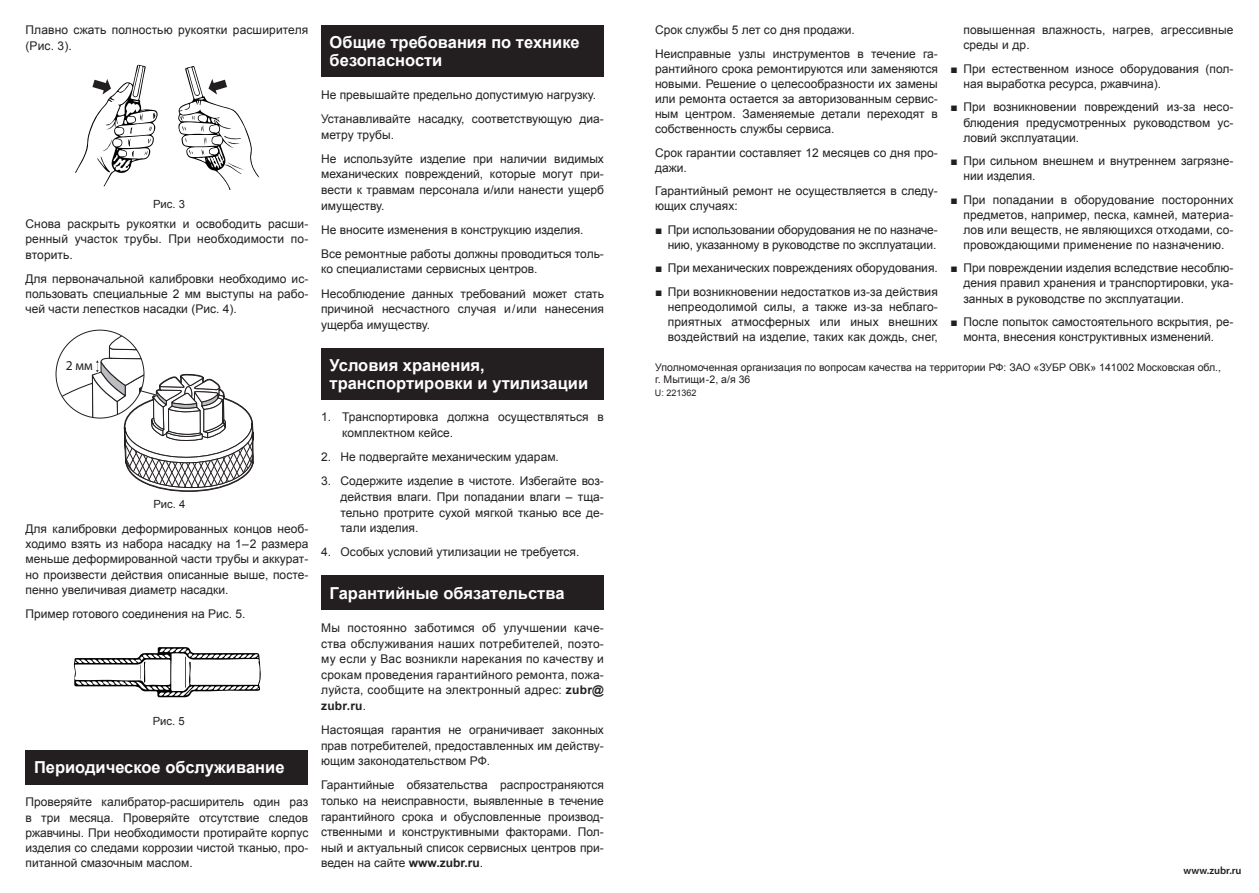
<style>
.page{position:relative;width:1259px;height:893px;background:#fff}
.page>*{position:absolute;margin:0;border:0;box-sizing:border-box;transform-origin:0 0}
.PosleSpis{font:700 16.5px/18px "Arial";color:#fff}
.t1{font:13.5px "Myriad Pro";color:#231f20}
.t2{font:12px/15.6px "Arial";color:#231f20;text-align:justify}
.отступ_глав{font:11.25px "Arial";color:#231f20}
.t3{font:10.5px/12px "Arial";color:#231f20}
.t4{font:600 10.5px "Myriad Pro";color:#231f20}
.t5{font:9px "Arial";color:#231f20}
.s1{font-weight:700}
.s2{font-family:"Times New Roman"}
</style>
<div class="page">
<svg style="left:75px;top:65px;width:83px;height:122px"></svg>
<svg style="left:178px;top:66px;width:81px;height:123px"></svg>
<svg style="left:56px;top:330px;width:198px;height:162px"></svg>
<svg style="left:74px;top:647px;width:187px;height:50px"></svg>
<div style="left:26px;top:750px;width:282px;height:34px;background:#231f20"></div>
<div style="left:321px;top:26px;width:283px;height:51px;background:#231f20"></div>
<div style="left:321px;top:348px;width:283px;height:51px;background:#231f20"></div>
<div style="left:321px;top:576px;width:283px;height:34px;background:#231f20"></div>
<p class="t2" style="left:26px;top:23px;width:284px">Плавно сжать полностью рукоятки расширителя (Рис. 3).</p>
<p class="отступ_глав" style="left:153px;top:197px;width:33px">Рис. 3</p>
<p class="t2" style="left:26px;top:216px;width:284px">Снова раскрыть рукоятки и освободить расши&shy;ренный участок трубы. При необходимости по&shy;вторить.</p>
<p class="t2" style="left:26px;top:271px;width:284px">Для первоначальной калибровки необходимо ис&shy;пользовать специальные 2 мм выступы на рабо&shy;чей части лепестков насадки (Рис. 4).</p>
<p class="t1" style="left:66px;top:357px;width:29px">2 мм</p>
<p class="отступ_глав" style="left:153px;top:497px;width:33px">Рис. 4</p>
<p class="t2" style="left:26px;top:521px;width:284px">Для калибровки деформированных концов необ&shy;ходимо взять из набора насадку на 1–2 размера меньше деформированной части трубы и аккурат&shy;но произвести действия описанные выше, посте&shy;пенно увеличивая диаметр насадки.</p>
<p class="t2" style="left:26px;top:606px;width:221px">Пример готового соединения на Рис. 5.</p>
<p class="отступ_глав" style="left:153px;top:713px;width:33px">Рис. 5</p>
<p class="PosleSpis" style="left:34px;top:759px;width:252px">Периодическое обслуживание</p>
<p class="t2" style="left:26px;top:794px;width:284px">Проверяйте калибратор-расширитель один раз в три месяца. Проверяйте отсутствие следов ржавчины. При необходимости протирайте корпус изделия со следами коррозии чистой тканью, про&shy;питанной смазочным маслом.</p>
<p class="PosleSpis" style="left:330px;top:34px;width:252px">Общие требования по технике безопасности</p>
<p class="t2" style="left:321px;top:87px;width:276px">Не превышайте предельно допустимую нагрузку.</p>
<p class="t2" style="left:321px;top:111px;width:284px">Устанавливайте насадку, соответствующую диа&shy;метру трубы.</p>
<p class="t2" style="left:321px;top:151px;width:284px">Не используйте изделие при наличии видимых механических повреждений, которые могут при&shy;вести к травмам персонала и/или нанести ущерб имуществу.</p>
<p class="t2" style="left:321px;top:222px;width:264px">Не вносите изменения в конструкцию изделия.</p>
<p class="t2" style="left:321px;top:246px;width:284px">Все ремонтные работы должны проводиться толь&shy;ко специалистами сервисных центров.</p>
<p class="t2" style="left:321px;top:286px;width:284px">Несоблюдение данных требований может стать причиной несчастного случая и/или нанесения ущерба имуществу.</p>
<p class="PosleSpis" style="left:330px;top:356px;width:260px">Условия хранения, транспортировки и утилизации</p>
<p class="t2" style="left:342px;top:410px;width:263px;text-indent:-21px">1. Транспортировка должна осуществляться в комплектном кейсе.</p>
<p class="t2" style="left:321px;top:449px;width:239px">2. Не подвергайте механическим ударам.</p>
<p class="t2" style="left:341px;top:473px;width:265px;text-indent:-20px">3. Содержите изделие в чистоте. Избегайте воз&shy;действия влаги. При попадании влаги – тща&shy;тельно протрите сухой мягкой тканью все де&shy;тали изделия.</p>
<p class="t2" style="left:321px;top:544px;width:260px">4. Особых условий утилизации не требуется.</p>
<p class="PosleSpis" style="left:330px;top:584px;width:236px">Гарантийные обязательства</p>
<p class="t2" style="left:321px;top:620px;width:284px">Мы постоянно заботимся об улучшении каче&shy;ства обслуживания наших потребителей, поэто&shy;му если у Вас возникли нарекания по качеству и срокам проведения гарантийного ремонта, пожа&shy;луйста, сообщите на электронный адрес: <span class="s1">zubr@ zubr.ru</span>.</p>
<p class="t2" style="left:321px;top:722px;width:284px">Настоящая гарантия не ограничивает законных прав потребителей, предоставленных им действу&shy;ющим законодательством РФ.</p>
<p class="t2" style="left:321px;top:778px;width:284px">Гарантийные обязательства распространяются только на неисправности, выявленные в течение гарантийного срока и обусловленные производ&shy;ственными и конструктивными факторами. Пол&shy;ный и актуальный список сервисных центров при&shy;веден на сайте <span class="s1">www.zubr.ru</span>.</p>
<p class="t2" style="left:655px;top:22px;width:201px">Срок службы 5 лет со дня продажи.</p>
<p class="t2" style="left:655px;top:46px;width:284px;line-height:15px">Неисправные узлы инструментов в течение га&shy;рантийного срока ремонтируются или заменяются новыми. Решение о целесообразности их замены или ремонта остается за авторизованным сервис&shy;ным центром. Заменяемые детали переходят в собственность службы сервиса.</p>
<p class="t2" style="left:655px;top:145px;width:284px;line-height:15px">Срок гарантии составляет 12 месяцев со дня про&shy;дажи.</p>
<p class="t2" style="left:655px;top:184px;width:284px;line-height:15px">Гарантийный ремонт не осуществляется в следу&shy;ющих случаях:</p>
<p class="t2" style="left:655px;top:222px;width:284px;line-height:15px;text-align:right"><span class="s2">■</span> При использовании оборудования не по назначе&shy;нию, указанному в руководстве по эксплуатации.</p>
<p class="t2" style="left:655px;top:261px;width:284px"><span class="s2">■</span> При механических повреждениях оборудования.</p>
<p class="t2" style="left:668px;top:284px;width:272px;line-height:15px;text-indent:-13px"><span class="s2">■</span> При возникновении недостатков из-за действия непреодолимой силы, а также из-за неблаго&shy;приятных атмосферных или иных внешних воздействий на изделие, таких как дождь, снег,</p>
<p class="t2" style="left:963px;top:23px;width:271px;line-height:15px">повышенная влажность, нагрев, агрессивные среды и др.</p>
<p class="t2" style="left:963px;top:61px;width:271px;line-height:15px;text-indent:-13px"><span class="s2">■</span> При естественном износе оборудования (пол&shy;ная выработка ресурса, ржавчина).</p>
<p class="t2" style="left:963px;top:100px;width:271px;line-height:15px;text-indent:-13px"><span class="s2">■</span> При возникновении повреждений из-за несо&shy;блюдения предусмотренных руководством ус&shy;ловий эксплуатации.</p>
<p class="t2" style="left:963px;top:154px;width:271px;line-height:15px;text-indent:-13px"><span class="s2">■</span> При сильном внешнем и внутреннем загрязне&shy;нии изделия.</p>
<p class="t2" style="left:963px;top:192px;width:271px;line-height:15px;text-indent:-13px"><span class="s2">■</span> При попадании в оборудование посторонних предметов, например, песка, камней, материа&shy;лов или веществ, не являющихся отходами, со&shy;провождающими применение по назначению.</p>
<p class="t2" style="left:963px;top:261px;width:271px;line-height:15px;text-indent:-13px"><span class="s2">■</span> При повреждении изделия вследствие несоблю&shy;дения правил хранения и транспортировки, ука&shy;занных в руководстве по эксплуатации.</p>
<p class="t2" style="left:950px;top:314px;width:284px;line-height:15px;text-align:center"><span class="s2">■</span> После попыток самостоятельного вскрытия, ре&shy;монта, внесения конструктивных изменений.</p>
<p class="t3" style="left:655px;top:361px;width:567px">Уполномоченная организация по вопросам качества на территории РФ: ЗАО «ЗУБР ОВК» 141002 Московская обл., г. Мытищи-2, а/я 36</p>
<p class="t5" style="left:655px;top:387px;width:43px">U: 221362</p>
<p class="t4" style="left:1183px;top:863px;width:60px">www.zubr.ru</p>
</div>
